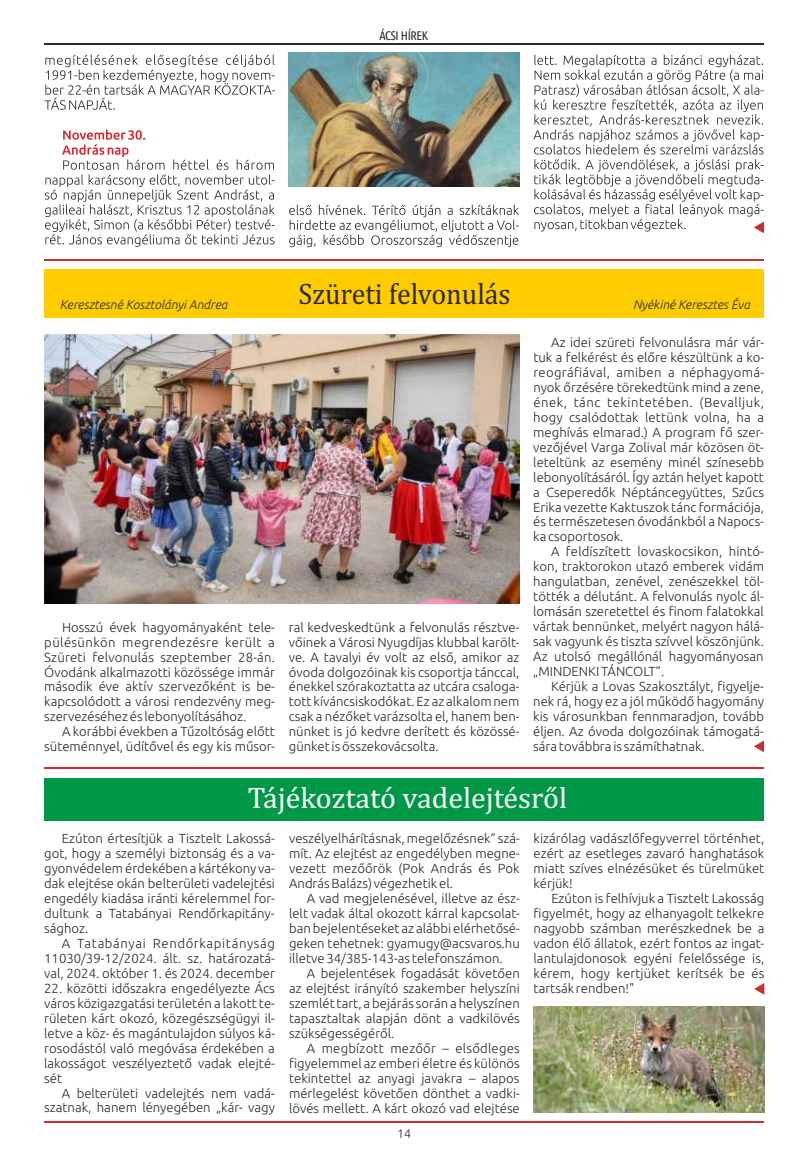
<style>
.page{position:relative;width:808px;height:1170px;background:#fff}
.page>*{position:absolute;margin:0;border:0;box-sizing:border-box;transform-origin:0 0}
.t1{font:30px "Cambria";color:#fefefe}
.t2{font:30px "Cambria";color:#2b2a29;scale:.93 1}
.t3{font:300 13.12px/14.9px "Ubuntu";color:#2b2a29;text-align:justify}
.t4{font:italic 300 12.5px "Ubuntu";color:#2b2a29}
.t5{font:12.5px "Ubuntu Condensed";letter-spacing:-.03em;color:#2b2a29}
.t6{font:300 12.5px "Ubuntu";color:#2b2a29}
</style>
<div class="page">
<hr style="left:45px;top:43px;width:719px;height:2px;background:#2b2a29">
<hr style="left:44px;top:1120px;width:720px;height:2px;background:#c72f30">
<hr style="left:44px;top:767px;width:720px;height:1px;background:#c72f30">
<svg style="left:289px;top:205px;width:230px;height:42px"></svg>
<svg style="left:45px;top:55px;width:230px;height:192px"></svg>
<div style="left:44px;top:778px;width:720px;height:42px;background:#009846"></div>
<img style="left:533px;top:1006px;width:231px;height:105px">
<svg style="left:754px;top:983px;width:10px;height:11px"></svg>
<hr style="left:44px;top:259px;width:720px;height:2px;background:#c72f30">
<div style="left:44px;top:269px;width:720px;height:49px;background:#fecc00"></div>
<img style="left:44px;top:335px;width:475px;height:268px">
<img style="left:289px;top:52px;width:230px;height:135px">
<svg style="left:533px;top:55px;width:231px;height:178px"></svg>
<svg style="left:754px;top:740px;width:10px;height:12px"></svg>
<p class="t5" style="left:380px;top:30px;width:50px">ÁCSI HÍREK</p>
<p class="t4" style="left:60px;top:299px;width:169px">Keresztesné Kosztolányi Andrea</p>
<h1 class="t2" style="left:298px;top:280px;width:230px">Szüreti felvonulás</h1>
<p class="t3" style="left:44px;top:620px;width:232px;text-indent:18px">Hosszú évek hagyományaként tele&shy;pülésünkön megrendezésre került a Szüreti felvonulás szeptember 28-án.<br>Óvodánk alkalmazotti közössége immár második éve aktív szervezőként is be&shy;kapcsolódott a városi rendezvény meg&shy;szervezéséhez és lebonyolításához.</p>
<p class="t3" style="left:44px;top:725px;width:232px;text-align:right">A korábbi években a Tűzoltóság előtt süteménnyel, üdítővel és egy kis műsor-</p>
<p class="t3" style="left:289px;top:620px;width:232px">ral kedveskedtünk a felvonulás résztve&shy;vőinek a Városi Nyugdíjas klubbal karölt&shy;ve. A tavalyi év volt az első, amikor az óvoda dolgozóinak kis csoportja tánccal, énekkel szórakoztatta az utcára csaloga&shy;tott kíváncsiskodókat. Ez az alkalom nem csak a nézőket varázsolta el, hanem ben&shy;nünket is jó kedvre derített és közössé&shy;günket is összekovácsolta.</p>
<p class="t4" style="left:633px;top:299px;width:118px">Nyékiné Keresztes Éva</p>
<p class="t3" style="left:533px;top:336px;width:232px;text-indent:18px">Az idei szüreti felvonulásra már vár&shy;tuk a felkérést és előre készültünk a ko&shy;reográfiával, amiben a néphagyomá&shy;nyok őrzésére törekedtünk mind a zene, ének, tánc tekintetében. (Bevalljuk, hogy csalódottak lettünk volna, ha a meghívás elmarad.) A program fő szer&shy;vezőjével Varga Zolival már közösen öt&shy;leteltünk az esemény minél színesebb lebonyolításáról. Így aztán helyet kapott a Cseperedők Néptáncegyüttes, Szűcs Erika vezette Kaktuszok tánc formációja, és természetesen óvodánkból a Napocs&shy;ka csoportosok.</p>
<p class="t3" style="left:533px;top:545px;width:232px;text-indent:18px">A feldíszített lovaskocsikon, hintó&shy;kon, traktorokon utazó emberek vidám hangulatban, zenével, zenészekkel töl&shy;tötték a délutánt. A felvonulás nyolc ál&shy;lomásán szeretettel és finom falatokkal vártak bennünket, melyért nagyon hálá&shy;sak vagyunk és tiszta szívvel köszönjünk.<br>Az utolsó megállónál hagyományosan „MINDENKI TÁNCOLT”.</p>
<p class="t3" style="left:533px;top:679px;width:232px;text-indent:18px">Kérjük a Lovas Szakosztályt, figyelje&shy;nek rá, hogy ez a jól működő hagyomány kis városunkban fennmaradjon, tovább éljen. Az óvoda dolgozóinak támogatá&shy;sára továbbra is számíthatnak.</p>
<h1 class="t1" style="left:248px;top:784px;width:321px">Tájékoztató vadelejtésről</h1>
<p class="t3" style="left:44px;top:832px;width:232px;text-indent:18px">Ezúton értesítjük a Tisztelt Lakossá&shy;got, hogy a személyi biztonság és a va&shy;gyonvédelem érdekében a kártékony va&shy;dak elejtése okán belterületi vadelejtési engedély kiadása iránti kérelemmel for&shy;dultunk a Tatabányai Rendőrkapitány&shy;sághoz.</p>
<p class="t3" style="left:44px;top:936px;width:232px;text-indent:18px">A Tatabányai Rendőrkapitányság 11030/39-12/2024. ált. sz. határozatá&shy;val, 2024. október 1. és 2024. december</p>
<p class="t3" style="left:44px;top:981px;width:232px">22. közötti időszakra engedélyezte Ács város közigazgatási területén a lakott te&shy;rületen kárt okozó, közegészségügyi il&shy;letve a köz- és magántulajdon súlyos ká&shy;rosodástól való megóvása érdekében a lakosságot veszélyeztető vadak elejté&shy;sét</p>
<p class="t3" style="left:44px;top:1086px;width:232px;text-align:right">A belterületi vadelejtés nem vadá&shy;szatnak, hanem lényegében „kár- vagy</p>
<p class="t3" style="left:289px;top:832px;width:232px">veszélyelhárításnak, megelőzésnek” szá&shy;mít. Az elejtést az engedélyben megne&shy;vezett mezőőrök (Pok András és Pok András Balázs) végezhetik el.</p>
<p class="t3" style="left:289px;top:891px;width:232px;text-indent:18px">A vad megjelenésével, illetve az ész&shy;lelt vadak által okozott kárral kapcsolat&shy;ban bejelentéseket az alábbi elérhetősé&shy;geken tehetnek: gyamugy@acsvaros.hu illetve 34/385-143-as telefonszámon.</p>
<p class="t3" style="left:289px;top:966px;width:232px;text-indent:18px">A bejelentések fogadását követően az elejtést irányító szakember helyszíni szemlét tart, a bejárás során a helyszínen tapasztaltak alapján dönt a vadkilövés szükségességéről.</p>
<p class="t3" style="left:289px;top:1041px;width:232px;text-indent:18px">A megbízott mezőőr – elsődleges figyelemmel az emberi életre és különös tekintettel az anyagi javakra – alapos mérlegelést követően dönthet a vadki&shy;lövés mellett. A kárt okozó vad elejtése</p>
<p class="t3" style="left:534px;top:832px;width:232px">kizárólag vadászlőfegyverrel történhet, ezért az esetleges zavaró hanghatások miatt szíves elnézésüket és türelmüket kérjük!</p>
<p class="t3" style="left:534px;top:891px;width:232px;text-indent:18px">Ezúton is felhívjuk a Tisztelt Lakosság figyelmét, hogy az elhanyagolt telkekre nagyobb számban merészkednek be a vadon élő állatok, ezért fontos az ingat&shy;lantulajdonosok egyéni felelőssége is, kérem, hogy kertjüket kerítsék be és tartsák rendben!"</p>
<p class="t6" style="left:397px;top:1127px;width:16px">14</p>
</div>
